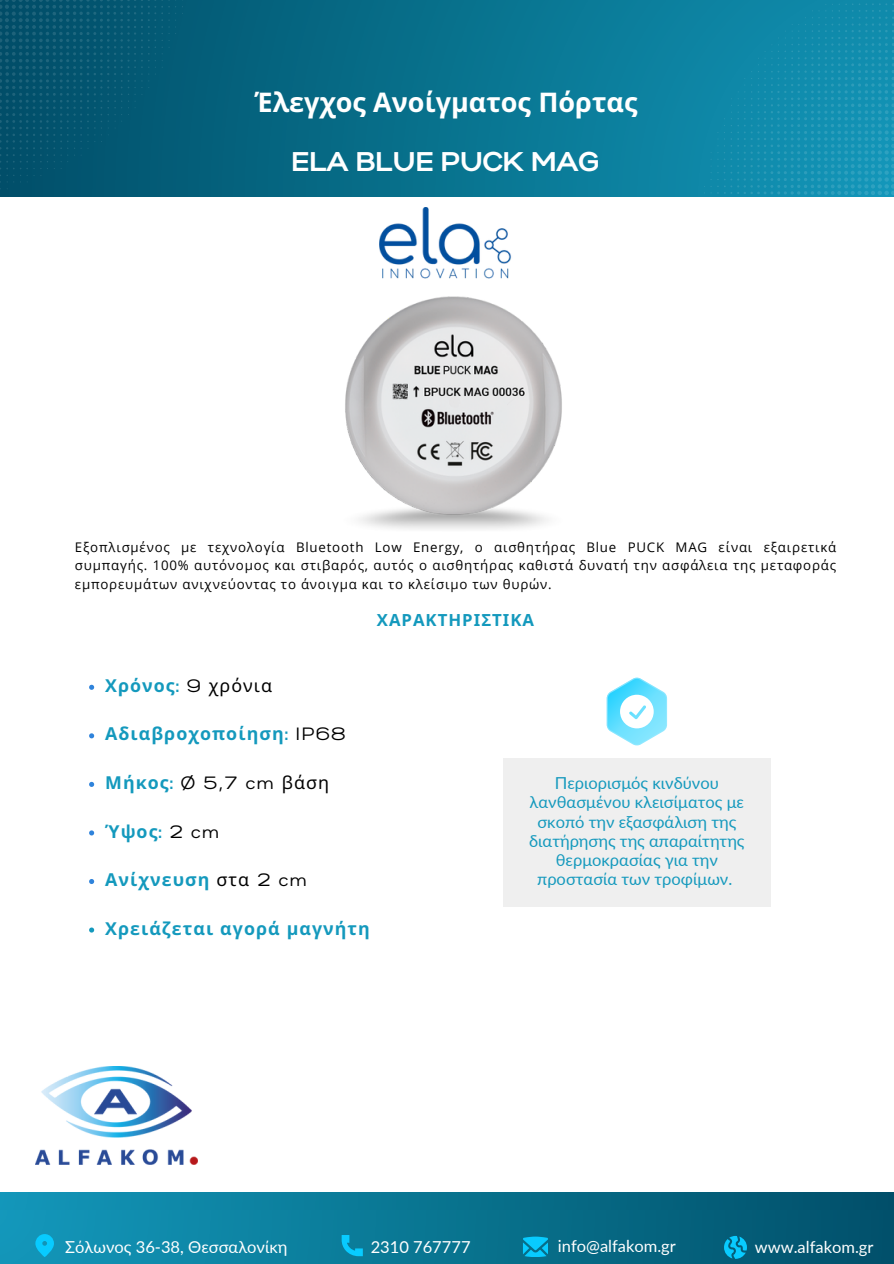
<style>
.page{position:relative;width:894px;height:1264px;background:#fff}
.page>*{position:absolute;margin:0;border:0;box-sizing:border-box;transform-origin:0 0}
.t1{font:700 27px "Noto Sans";color:#fff}
.t2{font:700 27px "Gabriel Sans";color:#fff}
.t3{font:700 17.85px "Noto Sans";letter-spacing:.06em;color:#1499bd}
.t4{font:17.85px "Gabriel Sans";color:#000}
.t5{font:700 16.8px "Noto Sans";letter-spacing:.06em;color:#1499bd}
.t6{font:16.5px/19.2px "Lato";color:#1499bd;text-align:center}
.t7{font:16.5px "Lato";color:#fff}
.t8{font:13.35px/18.1px "Open Sans";letter-spacing:.06em;color:#000;text-align:justify}
.s1{font-family:"Gabriel Sans"}
.s2{font-family:"Gabriel Sans";font-weight:400;color:#000}
.s3{font-weight:400;color:#000}
.s4{font-family:"Noto Sans";font-weight:700;color:#1499bd}
.s5{font-weight:700;color:#1499bd}
.s6{font-family:"Noto Sans"}
</style>
<div class="page">
<div style="left:0;top:0;width:893px;height:196px;background:linear-gradient(to right,#01516a,#1090b0)"></div>
<svg style="left:27px;top:175px;width:14px;height:7px"></svg>
<svg style="left:0;top:175px;width:21px;height:14px"></svg>
<svg style="left:0;top:0;width:176px;height:169px;background:#055671"></svg>
<svg style="left:704px;top:186px;width:7px;height:7px"></svg>
<svg style="left:710px;top:159px;width:1px;height:14px"></svg>
<svg style="left:717px;top:3px;width:176px;height:192px;background:#128dae"></svg>
<div style="left:0;top:1191px;width:893px;height:72px;background:linear-gradient(to right,#1297b9,#004f68)"></div>
<div style="left:0;top:1209px;width:893px;height:54px;background:linear-gradient(to right,#1398ba,#005069)"></div>
<svg style="left:523px;top:1236px;width:24px;height:20px"></svg>
<svg style="left:723px;top:1235px;width:23px;height:23px"></svg>
<svg style="left:35px;top:1233px;width:19px;height:24px"></svg>
<svg style="left:341px;top:1234px;width:22px;height:22px"></svg>
<img style="left:35px;top:1066px;width:162px;height:98px">
<img style="left:379px;top:207px;width:133px;height:72px">
<svg style="left:89px;top:684px;width:5px;height:5px"></svg>
<svg style="left:89px;top:733px;width:5px;height:5px"></svg>
<svg style="left:89px;top:781px;width:5px;height:6px"></svg>
<svg style="left:89px;top:830px;width:5px;height:5px"></svg>
<svg style="left:89px;top:879px;width:5px;height:5px"></svg>
<svg style="left:89px;top:927px;width:5px;height:5px"></svg>
<img style="left:345px;top:296px;width:217px;height:233px">
<svg style="left:606px;top:677px;width:61px;height:68px"></svg>
<div style="left:502px;top:758px;width:268px;height:148px;background:#efefef"></div>
<p class="t1" style="left:254px;top:83px;width:384px">Έλεγχος Ανοίγματος Πόρτας</p>
<p class="t2" style="left:292px;top:149px;width:309px">ELA BLUE PUCK MAG</p>
<p class="t8" style="left:75px;top:538px;width:762px">Εξοπλισμένος με τεχνολογία Bluetooth Low Energy, ο αισθητήρας Blue PUCK MAG είναι εξαιρετικά συμπαγής. 100% αυτόνομος και στιβαρός, αυτός ο αισθητήρας καθιστά δυνατή την ασφάλεια της μεταφοράς εμπορευμάτων ανιχνεύοντας το άνοιγμα και το κλείσιμο των θυρών.</p>
<p class="t5" style="left:377px;top:608px;width:159px">ΧΑΡΑΚΤΗΡΙΣΤΙΚΑ</p>
<h3 class="t3" style="left:105px;top:672px;width:168px">Χρόνος<span class="s1">:</span> <span class="s2">9</span> <span class="s3">χρόνια</span></h3>
<p class="t3" style="left:105px;top:721px;width:242px">Αδιαβροχοποίηση<span class="s1">:</span> <span class="s2">IP68</span></p>
<p class="t4" style="left:105px;top:774px;width:225px"><span class="s4">Μήκος</span><span class="s5">:</span> Ø 5,7 cm <span class="s6">βάση</span></p>
<p class="t3" style="left:105px;top:818px;width:116px">Ύψος<span class="s1">:</span> <span class="s2">2 cm</span></p>
<p class="t3" style="left:105px;top:867px;width:203px">Ανίχνευση <span class="s3">στα</span> <span class="s2">2 cm</span></p>
<p class="t3" style="left:105px;top:915px;width:266px">Χρειάζεται αγορά μαγνήτη</p>
<p class="t6" style="left:529px;top:773px;width:217px">Περιορισμός κινδύνου λανθασμένου κλεισίματος με σκοπό την εξασφάλιση της διατήρησης της απαραίτητης θερμοκρασίας για την προστασία των τροφίμων.</p>
<p class="t7" style="left:65px;top:1236px;width:224px">Σόλωνος 36-38, Θεσσαλονίκη</p>
<p class="t7" style="left:370px;top:1236px;width:101px">2310 767777</p>
<p class="t7" style="left:557px;top:1235px;width:119px">info@alfakom.gr</p>
<h4 class="t7" style="left:754px;top:1236px;width:120px">www.alfakom.gr</h4>
</div>
